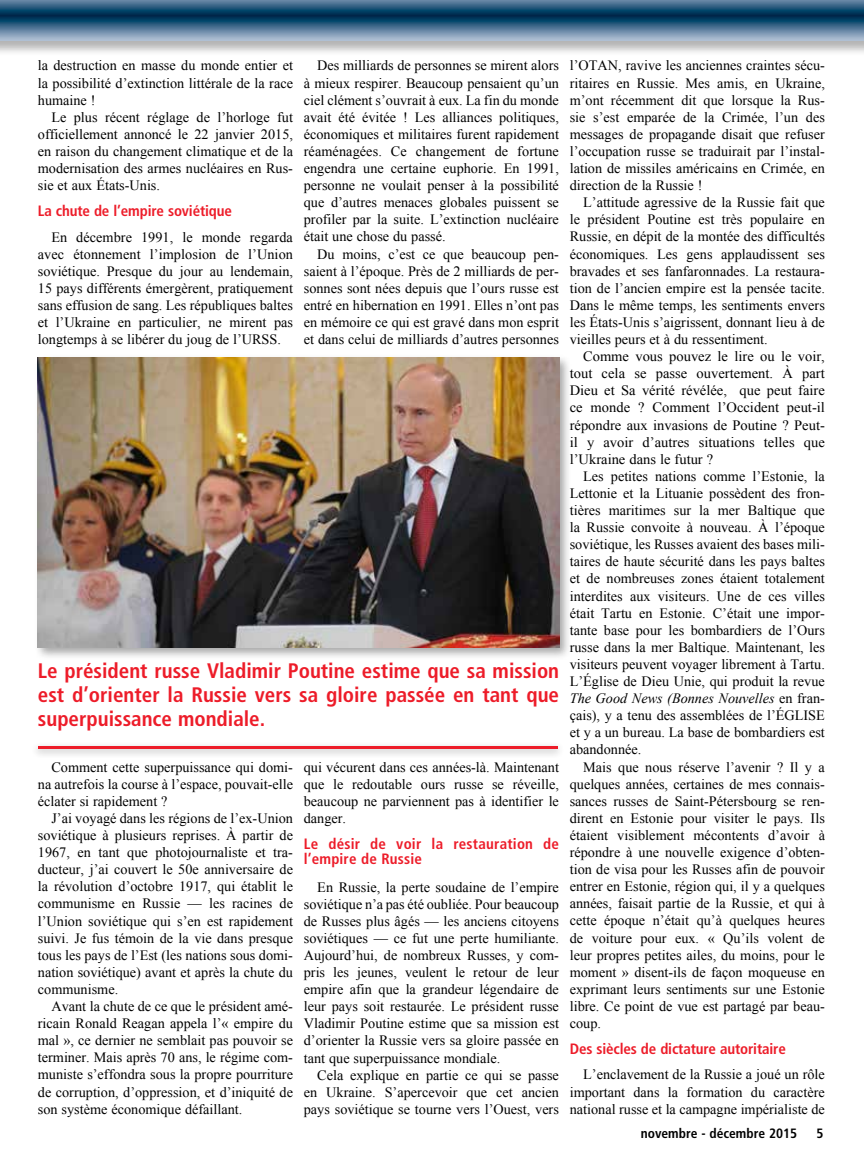
<style>
.page{position:relative;width:864px;height:1161px;background:#fff}
.page>*{position:absolute;margin:0;border:0;box-sizing:border-box;transform-origin:0 0}
.t1{font:700 condensed 21px/24px "Frutiger";color:#ed1c29;text-align:justify}
.t2{font:700 condensed 15px "Frutiger";letter-spacing:-.01em;color:#ed1c29}
.t3{font:700 condensed 15px/15px "Frutiger";letter-spacing:.015em;color:#ed1c29}
.t4{font:14.25px/17.1px "Times New Roman";color:#000;text-align:justify}
.t5{font:700 condensed 13.5px "Frutiger";color:#000}
.s1{font-style:italic}
</style>
<div class="page">
<div style="left:0;top:0;width:864px;height:57px;background:#000;opacity:.3"></div>
<svg style="left:0;top:0;width:864px;height:40px;background:#3e6888"></svg>
<div style="left:34px;top:354px;width:538px;height:306px;background:#000;opacity:.35"></div>
<img style="left:38px;top:358px;width:521px;height:289px">
<div style="left:31px;top:741px;width:534px;height:17px;background:#000;opacity:.3"></div>
<hr style="left:38px;top:746px;width:520px;height:3px;background:#ed1c29">
<p class="t4" style="left:38px;top:57px;width:257px">la destruction en masse du monde entier et la possibilité d’extinction littérale de la race humaine !</p>
<p class="t4" style="left:38px;top:108px;width:257px;text-indent:13px">Le plus récent réglage de l’horloge fut officiellement annoncé le 22 janvier 2015, en raison du changement climatique et de la modernisation des armes nucléaires en Rus&shy;sie et aux États-Unis.</p>
<p class="t2" style="left:38px;top:202px;width:196px">La chute de l’empire soviétique</p>
<p class="t4" style="left:38px;top:228px;width:257px;text-indent:13px">En décembre 1991, le monde regarda avec étonnement l’implosion de l’Union soviétique. Presque du jour au lendemain, 15 pays différents émergèrent, pratiquement sans effusion de sang. Les républiques baltes et l’Ukraine en particulier, ne mirent pas longtemps à se libérer du joug de l’URSS.</p>
<p class="t4" style="left:304px;top:57px;width:257px;text-indent:13px">Des milliards de personnes se mirent alors à mieux respirer. Beaucoup pensaient qu’un ciel clément s’ouvrait à eux. La fin du monde avait été évitée ! Les alliances politiques, économiques et militaires furent rapidement réaménagées. Ce changement de fortune engendra une certaine euphorie. En 1991, personne ne voulait penser à la possibilité que d’autres menaces globales puissent se profiler par la suite. L’extinction nucléaire était une chose du passé.</p>
<p class="t4" style="left:304px;top:245px;width:257px;text-indent:13px">Du moins, c’est ce que beaucoup pen&shy;saient à l’époque. Près de 2 milliards de per&shy;sonnes sont nées depuis que l’ours russe est entré en hibernation en 1991. Elles n’ont pas en mémoire ce qui est gravé dans mon esprit et dans celui de milliards d’autres personnes</p>
<h1 class="t1" style="left:38px;top:659px;width:523px">Le président russe Vladimir Poutine estime que sa mission est d’orienter la Russie vers sa gloire passée en tant que superpuissance mondiale.</h1>
<p class="t4" style="left:38px;top:758px;width:257px;text-indent:13px">Comment cette superpuissance qui domi&shy;na autrefois la course à l’espace, pouvait-elle éclater si rapidement ?</p>
<p class="t4" style="left:38px;top:809px;width:257px;text-indent:13px">J’ai voyagé dans les régions de l’ex-Union soviétique à plusieurs reprises. À partir de 1967, en tant que photojournaliste et tra&shy;ducteur, j’ai couvert le 50e anniversaire de la révolution d’octobre 1917, qui établit le communisme en Russie — les racines de l’Union soviétique qui s’en est rapidement suivi. Je fus témoin de la vie dans presque tous les pays de l’Est (les nations sous domi&shy;nation soviétique) avant et après la chute du communisme.</p>
<p class="t4" style="left:38px;top:997px;width:257px;text-indent:13px">Avant la chute de ce que le président amé&shy;ricain Ronald Reagan appela l’« empire du mal », ce dernier ne semblait pas pouvoir se terminer. Mais après 70 ans, le régime com&shy;muniste s’effondra sous la propre pourriture de corruption, d’oppression, et d’iniquité de son système économique défaillant.</p>
<p class="t4" style="left:304px;top:758px;width:257px">qui vécurent dans ces années-là. Maintenant que le redoutable ours russe se réveille, beaucoup ne parviennent pas à identifier le danger.</p>
<p class="t3" style="left:304px;top:836px;width:257px">Le désir de voir la restauration de l’empire de Russie</p>
<p class="t4" style="left:304px;top:878px;width:257px;text-indent:13px">En Russie, la perte soudaine de l’empire soviétique n’a pas été oubliée. Pour beaucoup de Russes plus âgés — les anciens citoyens soviétiques — ce fut une perte humiliante.<br>Aujourd’hui, de nombreux Russes, y com&shy;pris les jeunes, veulent le retour de leur empire afin que la grandeur légendaire de leur pays soit restaurée. Le président russe Vladimir Poutine estime que sa mission est d’orienter la Russie vers sa gloire passée en tant que superpuissance mondiale.</p>
<p class="t4" style="left:304px;top:1066px;width:257px;text-indent:13px">Cela explique en partie ce qui se passe en Ukraine. S’apercevoir que cet ancien pays soviétique se tourne vers l’Ouest, vers</p>
<p class="t4" style="left:570px;top:57px;width:257px">l’OTAN, ravive les anciennes craintes sécu&shy;ritaires en Russie. Mes amis, en Ukraine, m’ont récemment dit que lorsque la Rus&shy;sie s’est emparée de la Crimée, l’un des messages de propagande disait que refuser l’occupation russe se traduirait par l’instal&shy;lation de missiles américains en Crimée, en direction de la Russie !</p>
<p class="t4" style="left:570px;top:193px;width:257px;text-indent:13px">L’attitude agressive de la Russie fait que le président Poutine est très populaire en Russie, en dépit de la montée des difficultés économiques. Les gens applaudissent ses bravades et ses fanfaronnades. La restaura&shy;tion de l’ancien empire est la pensée tacite.<br>Dans le même temps, les sentiments envers les États-Unis s’aigrissent, donnant lieu à de vieilles peurs et à du ressentiment.</p>
<p class="t4" style="left:570px;top:347px;width:257px;text-indent:14px">Comme vous pouvez le lire ou le voir, tout cela se passe ouvertement. À part Dieu et Sa vérité révélée, que peut faire ce monde ? Comment l’Occident peut-il répondre aux invasions de Poutine ? Peut&shy;il y avoir d’autres situations telles que l’Ukraine dans le futur ?</p>
<p class="t4" style="left:570px;top:467px;width:257px;text-indent:13px">Les petites nations comme l’Estonie, la Lettonie et la Lituanie possèdent des fron&shy;tières maritimes sur la mer Baltique que la Russie convoite à nouveau. À l’époque soviétique, les Russes avaient des bases mili&shy;taires de haute sécurité dans les pays baltes et de nombreuses zones étaient totalement interdites aux visiteurs. Une de ces villes était Tartu en Estonie. C’était une impor&shy;tante base pour les bombardiers de l’Ours russe dans la mer Baltique. Maintenant, les visiteurs peuvent voyager librement à Tartu.<br>L’Église de Dieu Unie, qui produit la revue <span class="s1">The Good News (Bonnes Nouvelles</span> en fran&shy;çais), y a tenu des assemblées de l’ÉGLISE et y a un bureau. La base de bombardiers est abandonnée.</p>
<p class="t4" style="left:570px;top:758px;width:257px;text-indent:13px">Mais que nous réserve l’avenir ? Il y a quelques années, certaines de mes connais&shy;sances russes de Saint-Pétersbourg se ren&shy;dirent en Estonie pour visiter le pays. Ils étaient visiblement mécontents d’avoir à répondre à une nouvelle exigence d’obten&shy;tion de visa pour les Russes afin de pouvoir entrer en Estonie, région qui, il y a quelques années, faisait partie de la Russie, et qui à cette époque n’était qu’à quelques heures de voiture pour eux. « Qu’ils volent de leur propres petites ailes, du moins, pour le moment » disent-ils de façon moqueuse en exprimant leurs sentiments sur une Estonie libre. Ce point de vue est partagé par beau&shy;coup.</p>
<p class="t2" style="left:570px;top:1040px;width:218px">Des siècles de dictature autoritaire</p>
<p class="t4" style="left:570px;top:1066px;width:257px;text-indent:13px">L’enclavement de la Russie a joué un rôle important dans la formation du caractère national russe et la campagne impérialiste de</p>
<p class="t5" style="left:641px;top:1125px;width:158px">novembre - décembre 2015</p>
<p class="t5" style="left:816px;top:1125px;width:9px">5</p>
</div>
